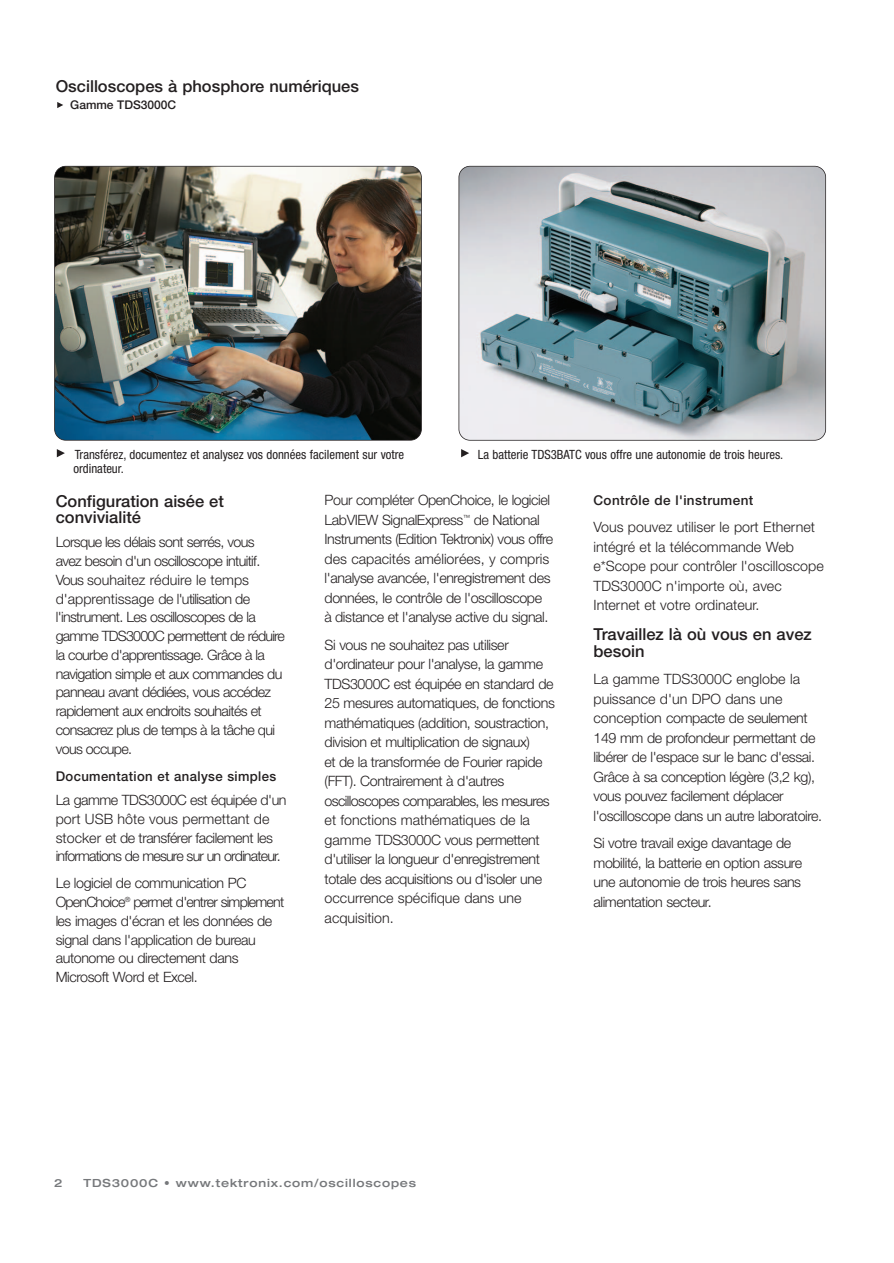
<style>
.page{position:relative;width:894px;height:1263px;background:#fff}
.page>*{position:absolute;margin:0;border:0;box-sizing:border-box;transform-origin:0 0}
.t1{font:500 16.5px/16.5px "Helvetica Neue";color:#231f20}
.t2{font:300 14.25px/19.5px "Helvetica Neue";letter-spacing:-.03em;color:#231f20}
.t3{font:300 14.25px/19.5px "Helvetica Neue";color:#231f20}
.t4{font:500 13.5px "Helvetica Neue";letter-spacing:.03em;color:#231f20}
.t5{font:condensed 12.75px/13.5px "Helvetica Neue";color:#231f20}
.t6{font:500 12px "Helvetica Neue";color:#231f20}
.t7{font:500 expanded 11.25px "Helvetica Neue";letter-spacing:.075em;color:#76787b}
</style>
<div class="page">
<svg style="left:57px;top:102px;width:6px;height:6px"></svg>
<img style="left:55px;top:167px;width:366px;height:273px;border-radius:11px">
<div style="left:54px;top:166px;width:367px;height:274px;border:2px solid #231f20;border-radius:12px"></div>
<svg style="left:57px;top:449px;width:8px;height:8px"></svg>
<img style="left:459px;top:166px;width:366px;height:274px;border-radius:11px">
<div style="left:458px;top:166px;width:367px;height:274px;border:2px solid #231f20;border-radius:12px"></div>
<svg style="left:461px;top:449px;width:8px;height:8px"></svg>
<p class="t1" style="left:56px;top:79px;width:305px">Oscilloscopes à phosphore numériques</p>
<p class="t6" style="left:70px;top:101px;width:107px">Gamme TDS3000C</p>
<p class="t5" style="left:73px;top:449px;width:332px">Transférez, documentez et analysez vos données facilement sur votre ordinateur.</p>
<p class="t5" style="left:477px;top:449px;width:307px">La batterie TDS3BATC vous offre une autonomie de trois heures.</p>
<p class="t1" style="left:56px;top:494px;width:170px">Configuration aisée et convivialité</p>
<p class="t2" style="left:56px;top:534px;width:231px;line-height:18.8px">Lorsque les délais sont serrés, vous<br>avez besoin d'un oscilloscope intuitif.<br>Vous souhaitez réduire le temps d'apprentissage de l'utilisation de l'instrument. Les oscilloscopes de la gamme TDS3000C permettent de réduire la courbe d'apprentissage. Grâce à la navigation simple et aux commandes du panneau avant dédiées, vous accédez rapidement aux endroits souhaités et consacrez plus de temps à la tâche qui vous occupe.</p>
<p class="t4" style="left:56px;top:771px;width:222px">Documentation et analyse simples</p>
<p class="t2" style="left:56px;top:792px;width:232px;line-height:18.8px">La gamme TDS3000C est équipée d'un port USB hôte vous permettant de stocker et de transférer facilement les informations de mesure sur un ordinateur.</p>
<p class="t2" style="left:56px;top:875px;width:230px;line-height:18.8px">Le logiciel de communication PC OpenChoice<sup>®</sup> permet d'entrer simplement les images d'écran et les données de signal dans l'application de bureau autonome ou directement dans Microsoft Word et Excel.</p>
<p class="t4" style="left:593px;top:495px;width:161px">Contrôle de l'instrument</p>
<p class="t3" style="left:593px;top:518px;width:232px">Vous pouvez utiliser le port Ethernet intégré et la télécommande Web e*Scope pour contrôler l'oscilloscope TDS3000C n'importe où, avec Internet et votre ordinateur.</p>
<p class="t1" style="left:593px;top:627px;width:220px">Travaillez là où vous en avez besoin</p>
<p class="t2" style="left:593px;top:671px;width:230px">La gamme TDS3000C englobe la puissance d'un DPO dans une conception compacte de seulement 149 mm de profondeur permettant de libérer de l'espace sur le banc d'essai.<br>Grâce à sa conception légère (3,2 kg), vous pouvez facilement déplacer l'oscilloscope dans un autre laboratoire.</p>
<p class="t2" style="left:593px;top:835px;width:210px">Si votre travail exige davantage de mobilité, la batterie en option assure une autonomie de trois heures sans alimentation secteur.</p>
<p class="t2" style="left:324px;top:491px;width:230px">Pour compléter OpenChoice, le logiciel LabVIEW SignalExpress<sup>™</sup> de National Instruments (Edition Tektronix) vous offre des capacités améliorées, y compris l'analyse avancée, l'enregistrement des données, le contrôle de l'oscilloscope<br>à distance et l'analyse active du signal.</p>
<p class="t2" style="left:324px;top:636px;width:232px">Si vous ne souhaitez pas utiliser d'ordinateur pour l'analyse, la gamme TDS3000C est équipée en standard de 25 mesures automatiques, de fonctions mathématiques (addition, soustraction, division et multiplication de signaux)<br>et de la transformée de Fourier rapide (FFT). Contrairement à d'autres oscilloscopes comparables, les mesures et fonctions mathématiques de la gamme TDS3000C vous permettent d'utiliser la longueur d'enregistrement totale des acquisitions ou d'isoler une occurrence spécifique dans une acquisition.</p>
<p class="t7" style="left:54px;top:1178px;width:10px">2</p>
<p class="t7" style="left:84px;top:1178px;width:334px">TDS3000C • www.tektronix.com/oscilloscopes</p>
</div>
